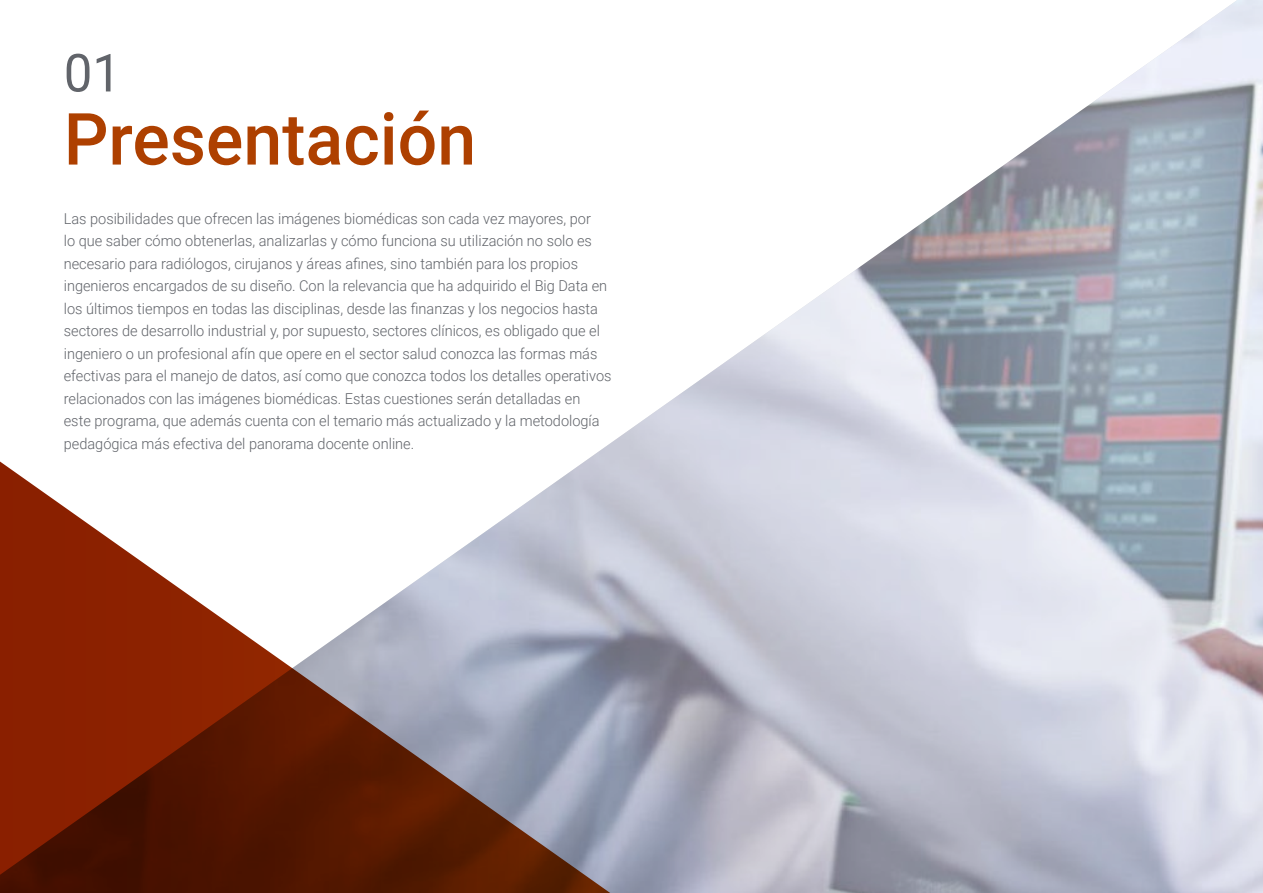
<style>
.page{position:relative;width:1263px;height:893px;background:#fff}
.page>*{position:absolute;margin:0;border:0;box-sizing:border-box;transform-origin:0 0}
.t1{font:500 72px "Roboto";color:#ae4000}
.t2{font:52.5px "Roboto";color:#61646a}
.t3{font:300 15px/22.5px "Roboto";color:#61646a}
</style>
<div class="page">
<img style="left:607px;top:0;width:656px;height:893px">
<svg style="left:0;top:446px;width:640px;height:447px"></svg>
<h2 class="t2" style="left:64px;top:36px;width:59px">01</h2>
<h1 class="t1" style="left:64px;top:89px;width:414px">Presentación</h1>
<p class="t3" style="left:64px;top:207px;width:549px">Las posibilidades que ofrecen las imágenes biomédicas son cada vez mayores, por<br>lo que saber cómo obtenerlas, analizarlas y cómo funciona su utilización no solo es necesario para radiólogos, cirujanos y áreas afines, sino también para los propios ingenieros encargados de su diseño. Con la relevancia que ha adquirido el Big Data en los últimos tiempos en todas las disciplinas, desde las finanzas y los negocios hasta sectores de desarrollo industrial y, por supuesto, sectores clínicos, es obligado que el ingeniero o un profesional afín que opere en el sector salud conozca las formas más efectivas para el manejo de datos, así como que conozca todos los detalles operativos relacionados con las imágenes biomédicas. Estas cuestiones serán detalladas en<br>este programa, que además cuenta con el temario más actualizado y la metodología pedagógica más efectiva del panorama docente online.</p>
</div>
